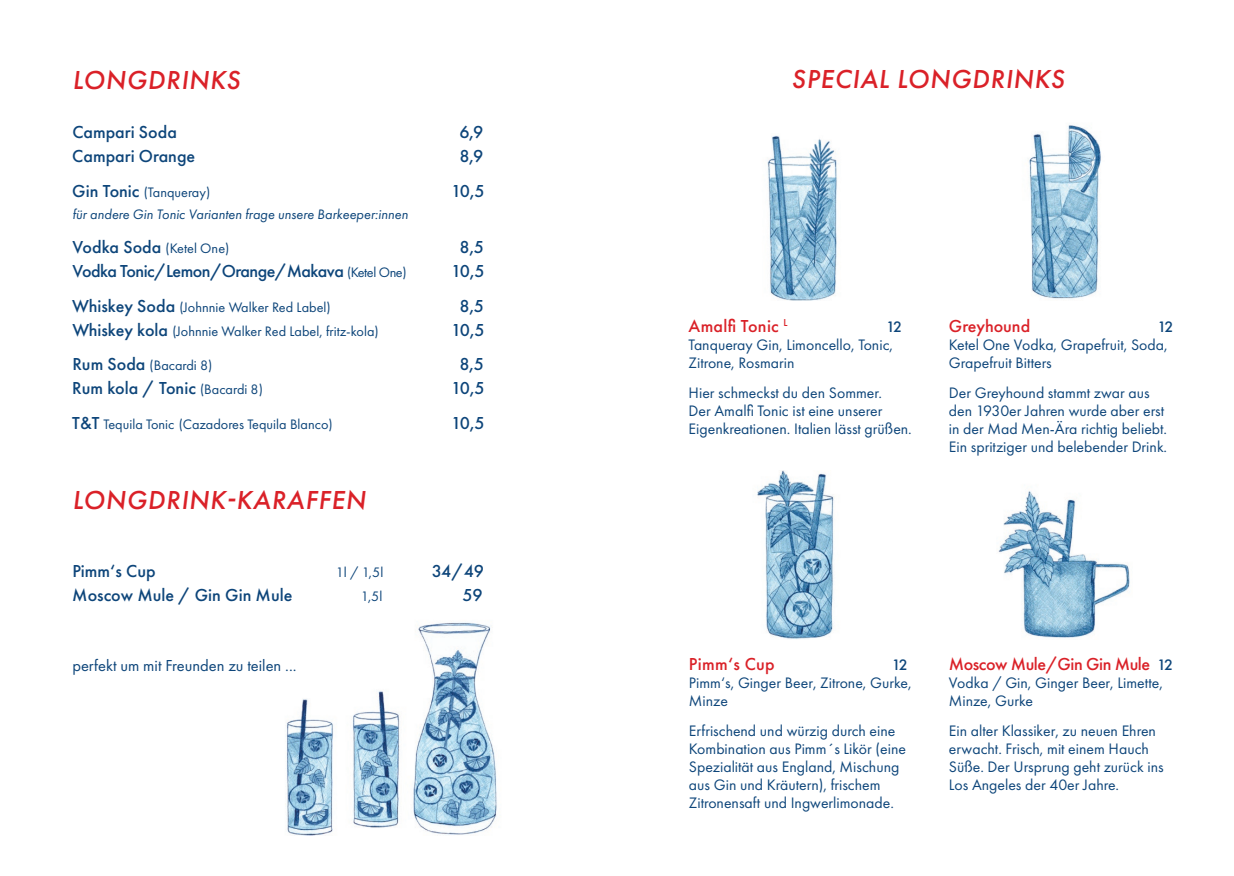
<style>
.page{position:relative;width:1234px;height:876px;background:#fff}
.page>*{position:absolute;margin:0;border:0;box-sizing:border-box;transform-origin:0 0}
.t1{font:italic 500 27px "Futura PT";letter-spacing:.03em;color:#da2128}
.t2{font:500 18px "Futura PT";color:#0d457a}
.t3{font:500 18px "Futura PT";letter-spacing:-.03em;color:#0d457a}
.t4{font:500 18px "Futura PT";letter-spacing:-.025em;color:#da2128}
.t5{font:500 18px "Futura PT";letter-spacing:-.005em;color:#da2128}
.t6{font:500 18px "Futura PT";letter-spacing:.015em;color:#da2128}
.t7{font:16.5px "Futura PT";color:#0d457a}
.t8{font:15.75px/18px "Futura PT";color:#0d457a}
.t9{font:500 15.75px "Futura PT";color:#0d457a}
.t10{font:14.25px "Futura PT";color:#0d457a}
.t11{font:italic 14.25px "Futura PT";color:#0d457a}
.s1{font-weight:500;font-size:18px}
.s2{font-weight:400;font-size:14.25px}
.s3{font-size:15.75px;color:#0d457a}
</style>
<div class="page">
<img style="left:285px;top:622px;width:212px;height:213px">
<img style="left:767px;top:135px;width:70px;height:166px">
<img style="left:1029px;top:125px;width:72px;height:174px">
<img style="left:998px;top:491px;width:132px;height:147px">
<img style="left:757px;top:471px;width:78px;height:168px">
<h1 class="t1" style="left:72px;top:63px;width:169px">LONGDRINKS</h1>
<p class="t2" style="left:72px;top:121px;width:106px">Campari Soda</p>
<p class="t2" style="left:459px;top:121px;width:25px">6,9</p>
<p class="t2" style="left:72px;top:145px;width:124px">Campari Orange</p>
<p class="t2" style="left:459px;top:145px;width:25px">8,9</p>
<p class="t10" style="left:72px;top:183px;width:139px"><span class="s1">Gin Tonic</span> (Tanqueray)</p>
<p class="t2" style="left:451px;top:180px;width:35px">10,5</p>
<p class="t11" style="left:72px;top:205px;width:337px">für andere Gin Tonic Varianten frage unsere Barkeeper:innen</p>
<p class="t10" style="left:72px;top:240px;width:158px"><span class="s1">Vodka Soda</span> (Ketel One)</p>
<p class="t2" style="left:459px;top:236px;width:26px">8,5</p>
<p class="t3" style="left:72px;top:260px;width:335px">Vodka Tonic/Lemon/Orange/Makava <span class="s2">(Ketel One)</span></p>
<p class="t2" style="left:451px;top:260px;width:35px">10,5</p>
<p class="t10" style="left:72px;top:298px;width:260px"><span class="s1">Whiskey Soda</span> (Johnnie Walker Red Label)</p>
<p class="t2" style="left:459px;top:295px;width:26px">8,5</p>
<p class="t10" style="left:72px;top:322px;width:308px"><span class="s1">Whiskey kola</span> (Johnnie Walker Red Label, fritz-kola)</p>
<p class="t2" style="left:451px;top:319px;width:35px">10,5</p>
<p class="t10" style="left:72px;top:357px;width:142px"><span class="s1">Rum Soda</span> (Bacardi 8)</p>
<p class="t2" style="left:459px;top:353px;width:26px">8,5</p>
<p class="t2" style="left:72px;top:377px;width:192px">Rum kola / Tonic <span class="s2">(Bacardi 8)</span></p>
<p class="t2" style="left:451px;top:377px;width:35px">10,5</p>
<p class="t10" style="left:72px;top:415px;width:262px"><span class="s1">T&amp;T</span> Tequila Tonic (Cazadores Tequila Blanco)</p>
<p class="t2" style="left:451px;top:412px;width:35px">10,5</p>
<h1 class="t1" style="left:72px;top:483px;width:294px">LONGDRINK-KARAFFEN</h1>
<p class="t2" style="left:72px;top:560px;width:85px">Pimm‘s Cup</p>
<p class="t10" style="left:336px;top:564px;width:49px">1l / 1,5l</p>
<p class="t2" style="left:432px;top:560px;width:54px">34/49</p>
<p class="t2" style="left:72px;top:584px;width:221px">Moscow Mule / Gin Gin Mule</p>
<p class="t10" style="left:361px;top:588px;width:23px">1,5l</p>
<p class="t2" style="left:462px;top:584px;width:22px">59</p>
<h1 class="t1" style="left:791px;top:62px;width:274px">SPECIAL LONGDRINKS</h1>
<p class="t6" style="left:688px;top:315px;width:100px">Amalfi Tonic <sup>L</sup></p>
<p class="t9" style="left:886px;top:317px;width:17px">12</p>
<p class="t8" style="left:688px;top:335px;width:206px">Tanqueray Gin, Limoncello, Tonic,<br>Zitrone, Rosmarin</p>
<p class="t8" style="left:688px;top:383px;width:225px">Hier schmeckst du den Sommer.<br>Der Amalfi Tonic ist eine unserer<br>Eigenkreationen. Italien lässt grüßen.</p>
<p class="t5" style="left:948px;top:315px;width:83px">Greyhound</p>
<p class="t9" style="left:1157px;top:317px;width:17px">12</p>
<p class="t8" style="left:948px;top:335px;width:220px">Ketel One Vodka, Grapefruit, Soda,<br>Grapefruit Bitters</p>
<p class="t8" style="left:948px;top:383px;width:220px">Der Greyhound stammt zwar aus den 1930er Jahren wurde aber erst in der Mad Men-Ära richtig beliebt.<br>Ein spritziger und belebender Drink.</p>
<p class="t7" style="left:72px;top:656px;width:226px">perfekt um mit Freunden zu teilen ...</p>
<p class="t4" style="left:948px;top:653px;width:226px">Moscow Mule/Gin Gin Mule <span class="s3">12</span></p>
<p class="t8" style="left:948px;top:673px;width:215px">Vodka / Gin, Ginger Beer, Limette,<br>Minze, Gurke</p>
<p class="t8" style="left:948px;top:721px;width:216px">Ein alter Klassiker, zu neuen Ehren erwacht. Frisch, mit einem Hauch<br>Süße. Der Ursprung geht zurück ins<br>Los Angeles der 40er Jahre.</p>
<p class="t5" style="left:688px;top:653px;width:87px">Pimm‘s Cup</p>
<p class="t9" style="left:891px;top:655px;width:17px">12</p>
<p class="t8" style="left:688px;top:674px;width:224px">Pimm‘s, Ginger Beer, Zitrone, Gurke,<br>Minze</p>
<p class="t8" style="left:688px;top:722px;width:218px">Erfrischend und würzig durch eine Kombination aus Pimm´s Likör (eine Spezialität aus England, Mischung aus Gin und Kräutern), frischem Zitronensaft und Ingwerlimonade.</p>
</div>
